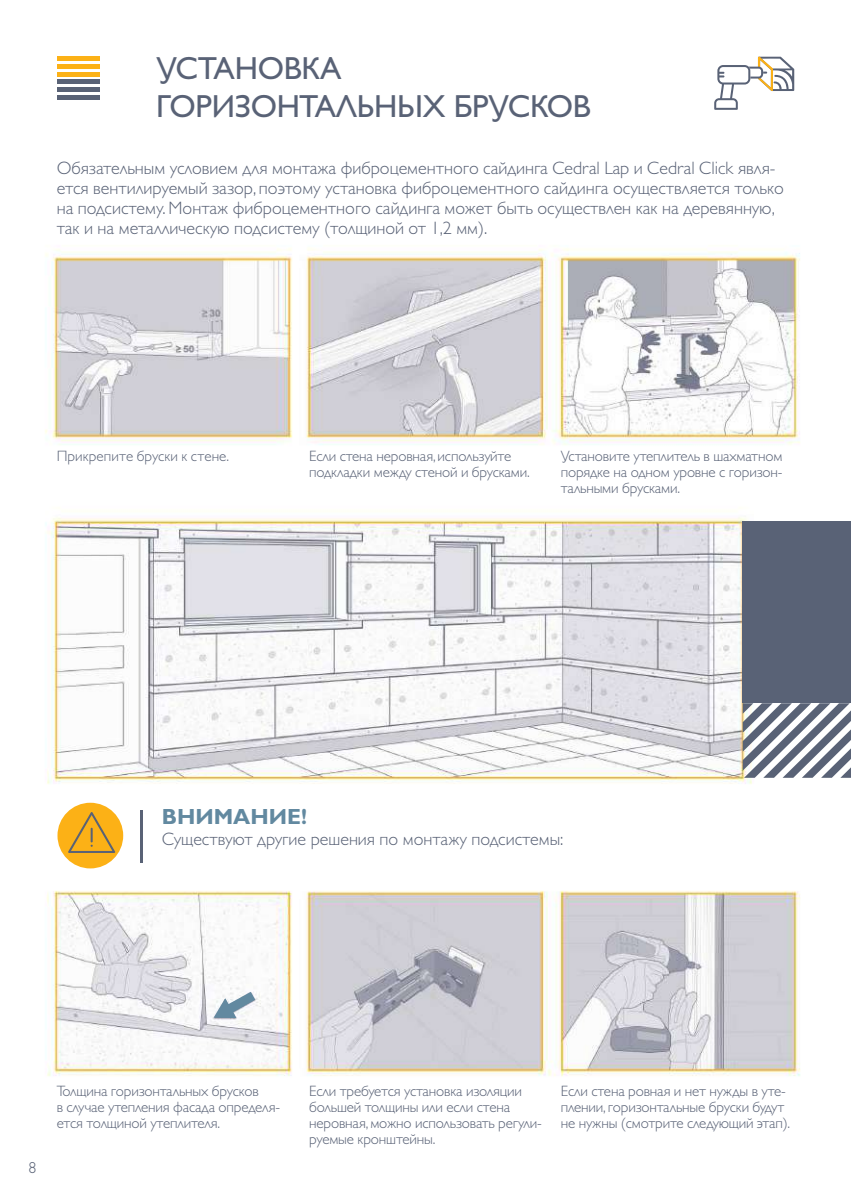
<style>
.page{position:relative;width:851px;height:1202px;background:#fff}
.page>*{position:absolute;margin:0;border:0;box-sizing:border-box;transform-origin:0 0}
.t1{font:500 32px/38px "Gill Sans Pro Cyrillic";letter-spacing:-.01em;color:#596276}
.t2{font:700 22px "Gill Sans Pro Cyrillic";color:#6289a0}
.t3{font:300 18px/20px "Gill Sans Pro Cyrillic";color:#596276}
.t4{font:300 16px "Gill Sans Pro Cyrillic";color:#596276}
.t5{font:300 15px/16px "Gill Sans Pro Cyrillic";letter-spacing:-.01em;color:#596276}
</style>
<div class="page">
<img style="left:45px;top:56px;width:805px;height:1021px">
<div style="left:742px;top:522px;width:108px;height:181px;background:#596276"></div>
<svg style="left:742px;top:703px;width:108px;height:75px"></svg>
<hr style="left:57px;top:95px;width:42px;height:4px;background:#596276">
<div style="left:57px;top:87px;width:42px;height:5px;background:#596276"></div>
<hr style="left:57px;top:80px;width:42px;height:4px;background:#596276">
<hr style="left:57px;top:72px;width:42px;height:4px;background:#fcb116">
<div style="left:57px;top:64px;width:42px;height:5px;background:#fcb116"></div>
<hr style="left:57px;top:57px;width:42px;height:4px;background:#fcb116">
<svg style="left:714px;top:57px;width:80px;height:53px"></svg>
<hr style="left:140px;top:810px;width:3px;height:53px;background:#596276">
<div style="left:57px;top:803px;width:66px;height:65px;background:#fcb116;border-radius:50%"></div>
<svg style="left:68px;top:812px;width:47px;height:41px"></svg>
<svg style="left:214px;top:992px;width:41px;height:26px"></svg>
<h1 class="t1" style="left:156px;top:48px;width:436px">УСТАНОВКА<br>ГОРИЗОНТАЛЬНЫХ БРУСКОВ</h1>
<p class="t3" style="left:57px;top:158px;width:728px">Обязательным условием для монтажа фиброцементного сайдинга Cedral Lap и Cedral Click явля&shy;ется вентилируемый зазор, поэтому установка фиброцементного сайдинга осуществляется только на подсистему. Монтаж фиброцементного сайдинга может быть осуществлен как на деревянную, так и на металлическую подсистему (толщиной от 1,2 мм).</p>
<p class="t5" style="left:57px;top:448px;width:174px">Прикрепите бруски к стене.</p>
<p class="t5" style="left:309px;top:448px;width:222px">Если стена неровная, используйте подкладки между стеной и брусками.</p>
<p class="t5" style="left:561px;top:448px;width:223px;text-align:justify">Установите утеплитель в шахматном порядке на одном уровне с горизон&shy;тальными брусками.</p>
<h2 class="t2" style="left:162px;top:802px;width:147px">ВНИМАНИЕ!</h2>
<p class="t3" style="left:162px;top:829px;width:403px">Существуют другие решения по монтажу подсистемы:</p>
<p class="t4" style="left:28px;top:1158px;width:9px">8</p>
<p class="t5" style="left:57px;top:1083px;width:225px">Толщина горизонтальных брусков<br>в случае утепления фасада определя&shy;ется толщиной утеплителя.</p>
<p class="t5" style="left:309px;top:1083px;width:234px">Если требуется установка изоляции большей толщины или если стена неровная, можно использовать регули&shy;руемые кронштейны.</p>
<p class="t5" style="left:561px;top:1083px;width:231px">Если стена ровная и нет нужды в уте&shy;плении, горизонтальные бруски будут не нужны (смотрите следующий этап).</p>
</div>
